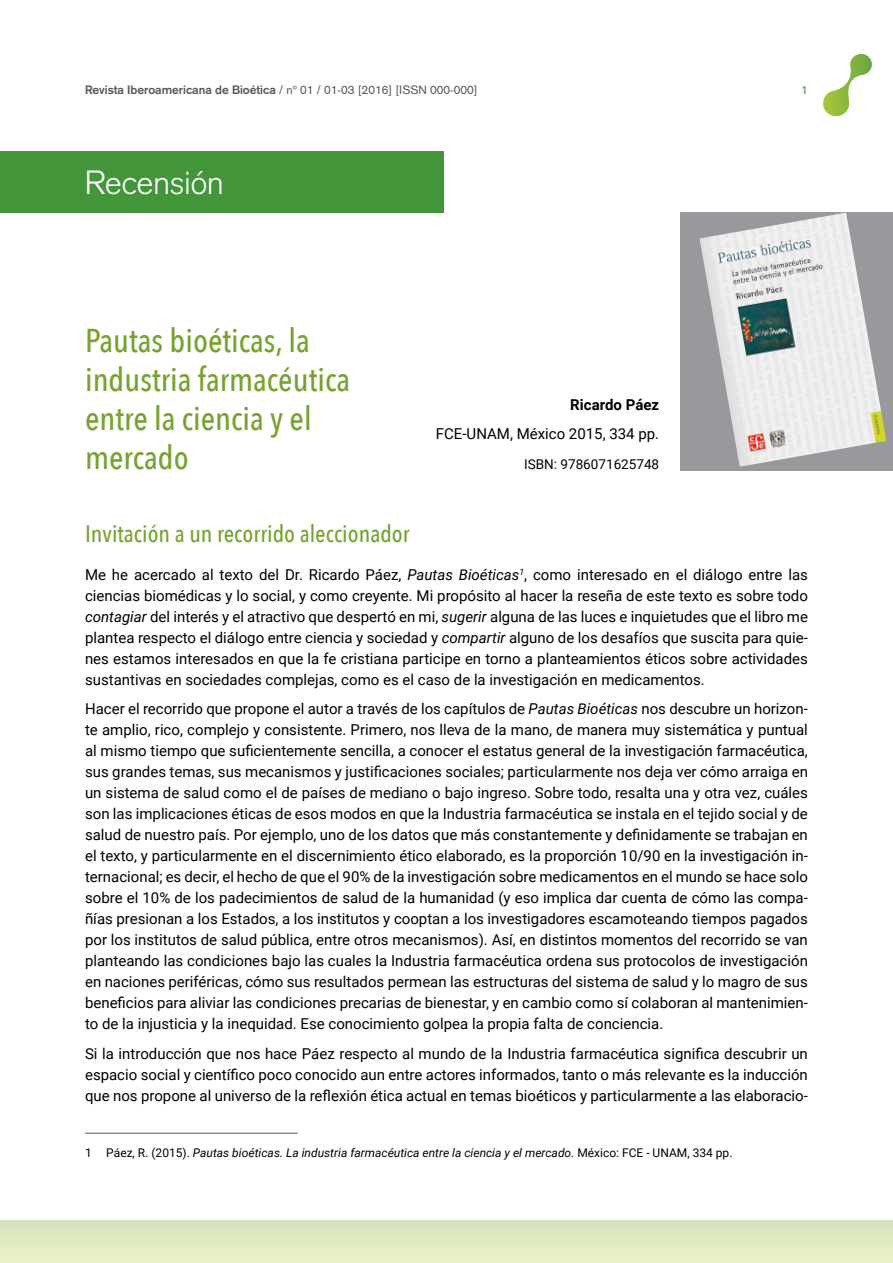
<style>
.page{position:relative;width:893px;height:1263px;background:#fff}
.page>*{position:absolute;margin:0;border:0;box-sizing:border-box;transform-origin:0 0}
.t1{font:500 33px/39px "Avenir Next Condensed";color:#78a22f}
.t2{font:300 33px "Akzidenz Grotesk";color:#fff}
.t3{font:500 24px "Avenir Next Condensed";color:#78a22f}
.t4{font:15px/21px "Roboto";color:#000;text-align:justify}
.t5{font:700 15px "Roboto";color:#000}
.t6{font:13.5px "Roboto";color:#000}
.t7{font:italic 12px "Roboto";color:#000}
.t8{font:700 12px "Akzidenz Grotesk";color:#58595b}
.t9{font:700 12px "Akzidenz Grotesk";color:#68aa60}
.s1{font-weight:400}
.s2{font-style:italic}
.s3{font-style:normal}
</style>
<div class="page">
<div style="left:0;top:1220px;width:893px;height:43px;background:#e0eac2"></div>
<svg style="left:823px;top:54px;width:49px;height:62px"></svg>
<div style="left:680px;top:213px;width:213px;height:258px;background:#97999c"></div>
<hr style="left:85px;top:1133px;width:213px;height:1px;background:#58595b">
<div style="left:0;top:151px;width:444px;height:62px;background:#439539"></div>
<img style="left:699px;top:213px;width:187px;height:254px">
<p class="t8" style="left:85px;top:83px;width:394px">Revista Iberoamericana de Bioética <span class="s1">/ nº 01 / 01-03 [2016] [ISSN 000-000]</span></p>
<p class="t9" style="left:801px;top:83px;width:8px">1</p>
<h1 class="t2" style="left:85px;top:163px;width:140px">Recensión</h1>
<h1 class="t1" style="left:85px;top:321px;width:267px">Pautas bioéticas, la industria farmacéutica entre la ciencia y el mercado</h1>
<p class="t5" style="left:570px;top:394px;width:90px">Ricardo Páez</p>
<p class="t4" style="left:436px;top:423px;width:225px">FCE-UNAM, México 2015, 334 pp.</p>
<p class="t6" style="left:524px;top:455px;width:136px">ISBN: 9786071625748</p>
<h2 class="t3" style="left:85px;top:519px;width:326px">Invitación a un recorrido aleccionador</h2>
<p class="t4" style="left:85px;top:563px;width:724px">Me he acercado al texto del Dr. Ricardo Páez, <span class="s2">Pautas Bioéticas</span><sup>1</sup>, como interesado en el diálogo entre las ciencias biomédicas y lo social, y como creyente. Mi propósito al hacer la reseña de este texto es sobre todo <span class="s2">contagiar</span> del interés y el atractivo que despertó en mi, <span class="s2">sugerir</span> alguna de las luces e inquietudes que el libro me plantea respecto el diálogo entre ciencia y sociedad y <span class="s2">compartir</span> alguno de los desafíos que suscita para quie&shy;nes estamos interesados en que la fe cristiana participe en torno a planteamientos éticos sobre actividades sustantivas en sociedades complejas, como es el caso de la investigación en medicamentos.</p>
<p class="t4" style="left:85px;top:698px;width:724px">Hacer el recorrido que propone el autor a través de los capítulos de <span class="s2">Pautas Bioéticas</span> nos descubre un horizon&shy;te amplio, rico, complejo y consistente. Primero, nos lleva de la mano, de manera muy sistemática y puntual al mismo tiempo que suficientemente sencilla, a conocer el estatus general de la investigación farmacéutica, sus grandes temas, sus mecanismos y justificaciones sociales; particularmente nos deja ver cómo arraiga en un sistema de salud como el de países de mediano o bajo ingreso. Sobre todo, resalta una y otra vez, cuáles son las implicaciones éticas de esos modos en que la Industria farmacéutica se instala en el tejido social y de salud de nuestro país. Por ejemplo, uno de los datos que más constantemente y definidamente se trabajan en el texto, y particularmente en el discernimiento ético elaborado, es la proporción 10/90 en la investigación in&shy;ternacional; es decir, el hecho de que el 90% de la investigación sobre medicamentos en el mundo se hace solo sobre el 10% de los padecimientos de salud de la humanidad (y eso implica dar cuenta de cómo las compa&shy;ñías presionan a los Estados, a los institutos y cooptan a los investigadores escamoteando tiempos pagados por los institutos de salud pública, entre otros mecanismos). Así, en distintos momentos del recorrido se van planteando las condiciones bajo las cuales la Industria farmacéutica ordena sus protocolos de investigación en naciones periféricas, cómo sus resultados permean las estructuras del sistema de salud y lo magro de sus beneficios para aliviar las condiciones precarias de bienestar, y en cambio como sí colaboran al mantenimien&shy;to de la injusticia y la inequidad. Ese conocimiento golpea la propia falta de conciencia.</p>
<p class="t4" style="left:85px;top:1042px;width:724px">Si la introducción que nos hace Páez respecto al mundo de la Industria farmacéutica significa descubrir un espacio social y científico poco conocido aun entre actores informados, tanto o más relevante es la inducción que nos propone al universo de la reflexión ética actual en temas bioéticos y particularmente a las elaboracio-</p>
<p class="t7" style="left:85px;top:1144px;width:649px"><span class="s3">1 Páez, R. (2015).</span> Pautas bioéticas. La industria farmacéutica entre la ciencia y el mercado. <span class="s3">México: FCE - UNAM, 334 pp.</span></p>
</div>
